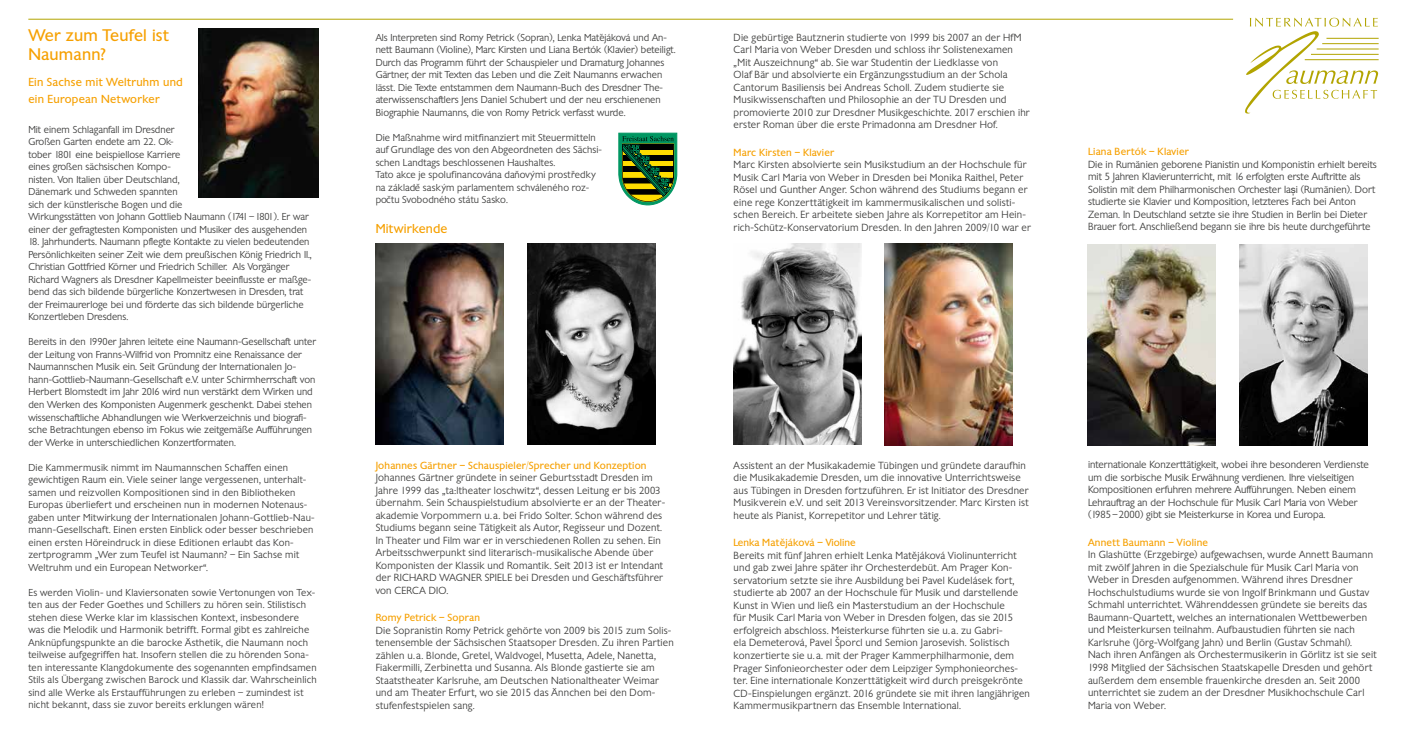
<style>
.page{position:relative;width:1407px;height:745px;background:#fff}
.page>*{position:absolute;margin:0;border:0;box-sizing:border-box;transform-origin:0 0}
.t1{font:16.25px/18.8px "Chantilly";letter-spacing:.015em;color:#f6a000}
.t2{font:12.5px "Chantilly";letter-spacing:.015em;color:#f6a000}
.t3{font:11.25px/16.2px "Chantilly";letter-spacing:.025em;color:#f6a000}
.t4{font:300 10px/12.5px "Chantilly";letter-spacing:.02em;color:#3b3b3a}
.t5{font:300 10px/12.5px "Chantilly";color:#3b3b3a}
.t6{font:10px "Chantilly";letter-spacing:.02em;color:#f6a000}
.t7{font:10px "Chantilly";color:#f6a000}
.t8{font:300 9.75px/12.5px "Chantilly";color:#3b3b3a}
.t9{font:300 9.75px/12.5px "Chantilly";letter-spacing:.02em;color:#3b3b3a}
.s1{font-family:"Helvetica";font-weight:400}
</style>
<div class="page">
<svg style="left:1245px;top:18px;width:133px;height:95px"></svg>
<hr style="left:28px;top:19px;width:1205px;height:1px;background:#b2a400">
<img style="left:199px;top:28px;width:120px;height:169px">
<svg style="left:619px;top:133px;width:58px;height:72px;background:#4e7937"></svg>
<img style="left:884px;top:243px;width:128px;height:202px">
<img style="left:376px;top:243px;width:127px;height:201px">
<img style="left:733px;top:243px;width:128px;height:201px">
<img style="left:528px;top:243px;width:128px;height:201px">
<img style="left:1087px;top:244px;width:128px;height:201px">
<img style="left:1240px;top:244px;width:128px;height:201px">
<h1 class="t1" style="left:28px;top:26px;width:142px">Wer zum Teufel ist<br>Naumann?</h1>
<p class="t3" style="left:28px;top:74px;width:156px">Ein Sachse mit Weltruhm und ein European Networker</p>
<p class="t8" style="left:28px;top:123px;width:282px">Mit einem Schlaganfall im Dresdner<br>Großen Garten endete am 22. Ok-<br>tober 1801 eine beispiellose Karriere<br>eines großen sächsischen Kompo-<br>nisten. Von Italien über Deutschland,<br>Dänemark und Schweden spannten<br>sich der künstlerische Bogen und die<br>Wirkungsstätten von Johann Gottlieb Naumann (1741–1801). Er war einer der gefragtesten Komponisten und Musiker des ausgehenden</p>
<p class="t8" style="left:28px;top:235px;width:285px">18. Jahrhunderts. Naumann pflegte Kontakte zu vielen bedeutenden Persönlichkeiten seiner Zeit wie dem preußischen König Friedrich II., Christian Gottfried Körner und Friedrich Schiller. Als Vorgänger Richard Wagners als Dresdner Kapellmeister beeinflusste er maßge&shy;bend das sich bildende bürgerliche Konzertwesen in Dresden, trat der Freimaurerloge bei und förderte das sich bildende bürgerliche Konzertleben Dresdens.</p>
<p class="t8" style="left:28px;top:335px;width:289px">Bereits in den 1990er Jahren leitete eine Naumann-Gesellschaft unter der Leitung von Franns-Wilfrid von Promnitz eine Renaissance der Naumannschen Musik ein. Seit Gründung der Internationalen Jo&shy;hann-Gottlieb-Naumann-Gesellschaft e.V. unter Schirmherrschaft von Herbert Blomstedt im Jahr 2016 wird nun verstärkt dem Wirken und den Werken des Komponisten Augenmerk geschenkt. Dabei stehen wissenschaftliche Abhandlungen wie Werkverzeichnis und biografi&shy;sche Betrachtungen ebenso im Fokus wie zeitgemäße Aufführungen der Werke in unterschiedlichen Konzertformaten.</p>
<p class="t9" style="left:28px;top:460px;width:288px">Die Kammermusik nimmt im Naumannschen Schaffen einen gewichtigen Raum ein. Viele seiner lange vergessenen, unterhalt&shy;samen und reizvollen Kompositionen sind in den Bibliotheken Europas überliefert und erscheinen nun in modernen Notenaus&shy;gaben unter Mitwirkung der Internationalen Johann-Gottlieb-Nau&shy;mann-Gesellschaft. Einen ersten Einblick oder besser beschrieben einen ersten Höreindruck in diese Editionen erlaubt das Kon&shy;zertprogramm „Wer zum Teufel ist Naumann? – Ein Sachse mit Weltruhm und ein European Networker“.</p>
<p class="t9" style="left:28px;top:585px;width:290px">Es werden Violin- und Klaviersonaten sowie Vertonungen von Tex&shy;ten aus der Feder Goethes und Schillers zu hören sein. Stilistisch stehen diese Werke klar im klassischen Kontext, insbesondere was die Melodik und Harmonik betrifft. Formal gibt es zahlreiche Anknüpfungspunkte an die barocke Ästhetik, die Naumann noch teilweise aufgegriffen hat. Insofern stellen die zu hörenden Sona&shy;ten interessante Klangdokumente des sogenannten empfindsamen Stils als Übergang zwischen Barock und Klassik dar. Wahrscheinlich sind alle Werke als Erstaufführungen zu erleben – zumindest ist nicht bekannt, dass sie zuvor bereits erklungen wären!</p>
<p class="t8" style="left:376px;top:31px;width:301px">Als Interpreten sind Romy Petrick (Sopran), Lenka Matˇejáková und An&shy;nett Baumann (Violine), Marc Kirsten und Liana Bertók (Klavier) beteiligt.<br>Durch das Programm führt der Schauspieler und Dramaturg Johannes Gärtner, der mit Texten das Leben und die Zeit Naumanns erwachen lässt. Die Texte entstammen dem Naumann-Buch des Dresdner The&shy;aterwissenschaftlers Jens Daniel Schubert und der neu erschienenen Biographie Naumanns, die von Romy Petrick verfasst wurde.</p>
<p class="t8" style="left:376px;top:131px;width:228px">Die Maßnahme wird mitfinanziert mit Steuermitteln auf Grundlage des von den Abgeordneten des Sächsi&shy;schen Landtags beschlossenen Haushaltes.<br>Tato akce je spoluf inancována daˇnov ´ymi prostˇredky na základ ˇe sask ´ym parlamentem schváleného roz&shy;poˇctu Svobodného státu Sasko.</p>
<p class="t2" style="left:376px;top:221px;width:73px">Mitwirkende</p>
<p class="t4" style="left:733px;top:31px;width:298px">Die gebürtige Bautznerin studierte von 1999 bis 2007 an der HfM Carl Maria von Weber Dresden und schloss ihr Solistenexamen „Mit Auszeichnung“ ab. Sie war Studentin der Liedklasse von<br>Olaf Bär und absolvierte ein Ergänzungsstudium an der Schola Cantorum Basiliensis bei Andreas Scholl. Zudem studierte sie Musikwissenschaften und Philosophie an der TU Dresden und promovierte 2010 zur Dresdner Musikgeschichte. 2017 erschien ihr erster Roman über die erste Primadonna am Dresdner Hof.</p>
<p class="t6" style="left:733px;top:146px;width:102px">Marc Kirsten – Klavier</p>
<p class="t4" style="left:733px;top:158px;width:299px">Marc Kirsten absolvierte sein Musikstudium an der Hochschule für Musik Carl Maria von Weber in Dresden bei Monika Raithel, Peter Rösel und Gunther Anger. Schon während des Studiums begann er eine rege Konzerttätigkeit im kammermusikalischen und solisti&shy;schen Bereich. Er arbeitete sieben Jahre als Korrepetitor am Hein&shy;rich-Schütz-Konservatorium Dresden. In den Jahren 2009/10 war er</p>
<p class="t6" style="left:1088px;top:145px;width:102px">Liana Bertók – Klavier</p>
<p class="t5" style="left:1088px;top:158px;width:290px">Die in Rumänien geborene Pianistin und Komponistin erhielt bereits mit 5 Jahren Klavierunterricht, mit 16 erfolgten erste Auftritte als Solistin mit dem Philharmonischen Orchester Ia<span class="s1">ș</span>i (Rumänien). Dort studierte sie Klavier und Komposition, letzteres Fach bei Anton Zeman. In Deutschland setzte sie ihre Studien in Berlin bei Dieter Brauer fort. Anschließend begann sie ihre bis heute durchgeführte</p>
<p class="t6" style="left:376px;top:458px;width:272px">Johannes Gärtner – Schauspieler/Sprecher und Konzeption</p>
<p class="t4" style="left:376px;top:471px;width:291px">Johannes Gärtner gründete in seiner Geburtsstadt Dresden im Jahre 1999 das „ta:ltheater loschwitz“, dessen Leitung er bis 2003 übernahm. Sein Schauspielstudium absolvierte er an der Theater&shy;akademie Vorpommern u.a. bei Frido Solter. Schon während des Studiums begann seine Tätigkeit als Autor, Regisseur und Dozent.<br>In Theater und Film war er in verschiedenen Rollen zu sehen. Ein Arbeitsschwerpunkt sind literarisch-musikalische Abende über Komponisten der Klassik und Romantik. Seit 2013 ist er Intendant der RICHARD WAGNER SPIELE bei Dresden und Geschäftsführer von CERCA DIO.</p>
<p class="t6" style="left:376px;top:611px;width:106px">Romy Petrick – Sopran</p>
<p class="t4" style="left:376px;top:623px;width:300px">Die Sopranistin Romy Petrick gehörte von 2009 bis 2015 zum Solis&shy;tenensemble der Sächsischen Staatsoper Dresden. Zu ihren Partien zählen u.a. Blonde, Gretel, Waldvogel, Musetta, Adele, Nanetta, Fiakermilli, Zerbinetta und Susanna. Als Blonde gastierte sie am Staatstheater Karlsruhe, am Deutschen Nationaltheater Weimar und am Theater Erfurt, wo sie 2015 das Ännchen bei den Dom&shy;stufenfestspielen sang.</p>
<p class="t4" style="left:733px;top:458px;width:296px">Assistent an der Musikakademie Tübingen und gründete daraufhin die Musikakademie Dresden, um die innovative Unterrichtsweise aus Tübingen in Dresden fortzuführen. Er ist Initiator des Dresdner Musikverein e.V. und seit 2013 Vereinsvorsitzender. Marc Kirsten ist heute als Pianist, Korrepetitor und Lehrer tätig.</p>
<p class="t7" style="left:733px;top:536px;width:124px">Lenka Mat ˇejáková – Violine</p>
<p class="t4" style="left:733px;top:548px;width:298px">Bereits mit fünf Jahren erhielt Lenka Mat ˇejáková Violinunterricht und gab zwei Jahre später ihr Orchesterdebüt. Am Prager Kon&shy;servatorium setzte sie ihre Ausbildung bei Pavel Kudelásek fort, studierte ab 2007 an der Hochschule für Musik und darstellende Kunst in Wien und ließ ein Masterstudium an der Hochschule<br>für Musik Carl Maria von Weber in Dresden folgen, das sie 2015 erfolgreich abschloss. Meisterkurse führten sie u.a. zu Gabri-<br>ela Demeterová, Pavel Šporcl und Semion Jarosevish. Solistisch konzertierte sie u.a. mit der Prager Kammerphilharmonie, dem Prager Sinfonieorchester oder dem Leipziger Symphonieorches&shy;ter. Eine internationale Konzerttätigkeit wird durch preisgekrönte CD-Einspielungen ergänzt. 2016 gründete sie mit ihren langjährigen Kammermusikpartnern das Ensemble International.</p>
<p class="t5" style="left:1088px;top:458px;width:282px">internationale Konzerttätigkeit, wobei ihre besonderen Verdienste um die sorbische Musik Erwähnung verdienen. Ihre vielseitigen Kompositionen erfuhren mehrere Aufführungen. Neben einem Lehrauftrag an der Hochschule für Musik Carl Maria von Weber (1985–2000) gibt sie Meisterkurse in Korea und Europa.</p>
<p class="t6" style="left:1088px;top:535px;width:122px">Annett Baumann – Violine</p>
<p class="t4" style="left:1088px;top:548px;width:290px">In Glashütte (Erzgebirge) aufgewachsen, wurde Annett Baumann mit zwölf Jahren in die Spezialschule für Musik Carl Maria von Weber in Dresden aufgenommen. Während ihres Dresdner Hochschulstudiums wurde sie von Ingolf Brinkmann und Gustav Schmahl unterrichtet. Währenddessen gründete sie bereits das Baumann-Quartett, welches an internationalen Wettbewerben und Meisterkursen teilnahm. Aufbaustudien führten sie nach Karlsruhe (Jörg-Wolfgang Jahn) und Berlin (Gustav Schmahl).<br>Nach ihren Anfängen als Orchestermusikerin in Görlitz ist sie seit 1998 Mitglied der Sächsischen Staatskapelle Dresden und gehört außerdem dem ensemble frauenkirche dresden an. Seit 2000 unterrichtet sie zudem an der Dresdner Musikhochschule Carl Maria von Weber.</p>
</div>
